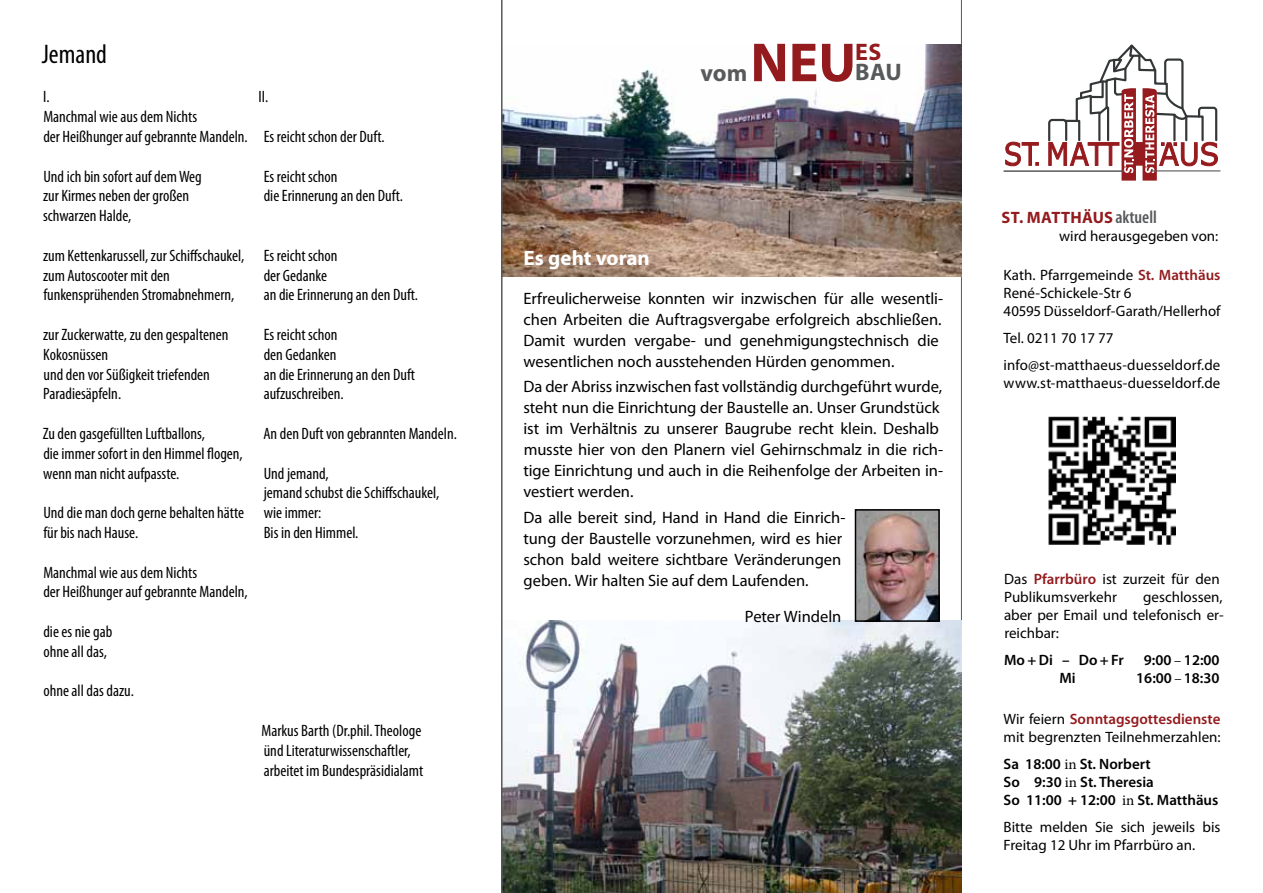
<style>
.page{position:relative;width:1263px;height:893px;background:#fff}
.page>*{position:absolute;margin:0;border:0;box-sizing:border-box;transform-origin:0 0}
.t1{font:700 55.5px "Myriad Pro";color:#931b1e}
.t2{font:condensed 27px "Myriad Pro";color:#000}
.t3{font:700 24px "Myriad Pro";letter-spacing:-.005em;color:#58595b}
.t4{font:700 24px "Myriad Pro";color:#931b1e}
.t5{font:700 21px "Myriad Pro";color:#fff}
.t6{font:condensed 16.5px/19.8px "Myriad Pro";color:#000}
.t7{font:16.5px/21px "Myriad Pro";letter-spacing:-.005em;color:#000}
.t8{font:700 16.5px "Myriad Pro";letter-spacing:.015em;color:#931b1e}
.t9{font:15px/18px "Myriad Pro";color:#000}
.t10{font:600 15px/18px "Myriad Pro";color:#000}
.s1{font-weight:600;font-stretch:condensed;font-size:18px;color:#58595b}
.s2{font-weight:600;color:#931b1e}
.s3{color:#fff}
.s4{font-family:"Minion Pro";font-weight:400}
</style>
<div class="page">
<svg style="left:1005px;top:141px;width:34px;height:26px"></svg>
<svg style="left:1048px;top:44px;width:170px;height:137px"></svg>
<hr style="left:1151px;top:170px;width:69px;height:1px;background:#58595b">
<hr style="left:1003px;top:170px;width:120px;height:2px;background:#58595b">
<img style="left:1048px;top:417px;width:128px;height:127px">
<img style="left:502px;top:45px;width:459px;height:231px">
<img style="left:502px;top:620px;width:459px;height:273px">
<img style="left:858px;top:512px;width:79px;height:107px">
<div style="left:855px;top:509px;width:85px;height:113px;border:2px solid #000"></div>
<hr style="left:501px;top:0;width:1px;height:893px;background:#58595b">
<h2 class="t2" style="left:42px;top:38px;width:67px">Jemand</h2>
<p class="t6" style="left:43px;top:87px;width:8px">I.</p>
<p class="t6" style="left:259px;top:87px;width:11px">II.</p>
<p class="t6" style="left:43px;top:107px;width:343px">Manchmal wie aus dem Nichts<br>der Heißhunger auf gebrannte Mandeln. Es reicht schon der Duft.</p>
<p class="t6" style="left:43px;top:166px;width:160px">Und ich bin sofort auf dem Weg</p>
<p class="t6" style="left:264px;top:166px;width:75px">Es reicht schon</p>
<p class="t6" style="left:43px;top:186px;width:148px">zur Kirmes neben der großen</p>
<p class="t6" style="left:264px;top:186px;width:141px">die Erinnerung an den Duft.</p>
<p class="t6" style="left:43px;top:206px;width:90px">schwarzen Halde,</p>
<p class="t6" style="left:43px;top:245px;width:296px">zum Kettenkarussell, zur Schiffschaukel, Es reicht schon zum Autoscooter mit den</p>
<p class="t6" style="left:264px;top:265px;width:65px">der Gedanke</p>
<p class="t6" style="left:43px;top:285px;width:193px">funkensprühenden Stromabnehmern,</p>
<p class="t6" style="left:264px;top:285px;width:156px">an die Erinnerung an den Duft.</p>
<p class="t6" style="left:43px;top:324px;width:187px">zur Zuckerwatte, zu den gespaltenen</p>
<p class="t6" style="left:264px;top:324px;width:75px">Es reicht schon</p>
<p class="t6" style="left:43px;top:344px;width:66px">Kokosnüssen</p>
<p class="t6" style="left:264px;top:344px;width:74px">den Gedanken</p>
<p class="t6" style="left:43px;top:364px;width:168px">und den vor Süßigkeit triefenden</p>
<p class="t6" style="left:264px;top:364px;width:153px">an die Erinnerung an den Duft</p>
<p class="t6" style="left:43px;top:384px;width:79px">Paradiesäpfeln.</p>
<p class="t6" style="left:264px;top:384px;width:81px">aufzuschreiben.</p>
<p class="t6" style="left:43px;top:423px;width:164px">Zu den gasgefüllten Luftballons,</p>
<p class="t6" style="left:263px;top:423px;width:195px">An den Duft von gebrannten Mandeln.</p>
<p class="t6" style="left:43px;top:443px;width:201px">die immer sofort in den Himmel flogen, wenn man nicht aufpasste.</p>
<p class="t6" style="left:264px;top:463px;width:66px">Und jemand,</p>
<p class="t6" style="left:264px;top:483px;width:177px">jemand schubst die Schiffschaukel,</p>
<p class="t6" style="left:43px;top:503px;width:280px">Und die man doch gerne behalten hätte wie immer:</p>
<p class="t6" style="left:43px;top:522px;width:96px">für bis nach Hause.</p>
<p class="t6" style="left:264px;top:522px;width:96px">Bis in den Himmel.</p>
<p class="t6" style="left:43px;top:562px;width:206px">Manchmal wie aus dem Nichts<br>der Heißhunger auf gebrannte Mandeln,</p>
<p class="t6" style="left:43px;top:621px;width:71px">die es nie gab ohne all das,</p>
<p class="t6" style="left:43px;top:681px;width:92px">ohne all das dazu.</p>
<p class="t6" style="left:262px;top:720px;width:163px">Markus Barth (Dr.phil. Theologe ünd Literaturwissenschaftler, arbeitet im Bundespräsidialamt</p>
<h3 class="t3" style="left:701px;top:58px;width:48px">vom</h3>
<h3 class="t4" style="left:855px;top:36px;width:28px">es</h3>
<h1 class="t1" style="left:750px;top:26px;width:70px">NEU</h1>
<h3 class="t3" style="left:855px;top:57px;width:48px">bau</h3>
<p class="t5" style="left:524px;top:244px;width:128px">Es geht voran</p>
<p class="t7" style="left:523px;top:287px;width:421px">Erfreulicherweise konnten wir inzwischen für alle wesentli&shy;chen Arbeiten die Auftragsvergabe erfolgreich abschließen.<br>Damit wurden vergabe- und genehmigungstechnisch die wesentlichen noch ausstehenden Hürden genommen.</p>
<p class="t7" style="left:523px;top:376px;width:421px">Da der Abriss inzwischen fast vollständig durchgeführt wurde, steht nun die Einrichtung der Baustelle an. Unser Grundstück ist im Verhältnis zu unserer Baugrube recht klein. Deshalb musste hier von den Planern viel Gehirnschmalz in die rich&shy;tige Einrichtung und auch in die Reihenfolge der Arbeiten in&shy;vestiert werden.</p>
<p class="t7" style="left:523px;top:506px;width:324px">Da alle bereit sind, Hand in Hand die Einrich&shy;tung der Baustelle vorzunehmen, wird es hier schon bald weitere sichtbare Veränderungen geben. Wir halten Sie auf dem Laufenden.</p>
<p class="t7" style="left:745px;top:605px;width:98px">Peter Windeln</p>
<p class="t8" style="left:1002px;top:206px;width:157px">St. Matthäus <span class="s1">aktuell</span></p>
<p class="t9" style="left:1059px;top:226px;width:161px">wird herausgegeben von:</p>
<p class="t9" style="left:1003px;top:266px;width:218px">Kath. Pfarrgemeinde <span class="s2">St. Matthäus<br></span>René-Schickele-Str 6<br>40595 Düsseldorf-Garath/Hellerhof</p>
<p class="t9" style="left:1003px;top:324px;width:218px;line-height:27px">Tel. 0211 70 17 77 info@st-matthaeus-duesseldorf.de</p>
<p class="t9" style="left:1003px;top:374px;width:218px">www.st-matthaeus-duesseldorf.de</p>
<p class="t9" style="left:1004px;top:570px;width:217px">Das <span class="s2">Pfarrbüro</span> ist zurzeit für den<br>Publikumsverkehr</p>
<p class="t9" style="left:1004px;top:588px;width:221px;text-align:justify;text-indent:139px">geschlossen, aber per Email und telefonisch er&shy;reichbar:</p>
<p class="t10" style="left:1059px;top:650px;width:162px;text-indent:-55px">Mo + Di – Do + Fr <span class="s3">1</span>9:00 <span class="s4">–</span> 12:00<br>Mi</p>
<p class="t10" style="left:1136px;top:668px;width:85px">16:00 <span class="s4">–</span> 18:30</p>
<p class="t9" style="left:1003px;top:710px;width:218px">Wir feiern <span class="s2">Sonntagsgottesdienste </span>mit begrenzten Teilnehmerzahlen:</p>
<p class="t10" style="left:1003px;top:755px;width:216px">Sa 18:00 <span class="s4">in</span> St. Norbert<br>So <span class="s3">1</span>9:30 <span class="s4">in</span> St. Theresia<br>So 11:00 + 12:00 <span class="s4">in</span> St. Matthäus</p>
<p class="t9" style="left:1003px;top:818px;width:218px">Bitte melden Sie sich jeweils bis<br>Freitag 12 Uhr im Pfarrbüro an.</p>
</div>
